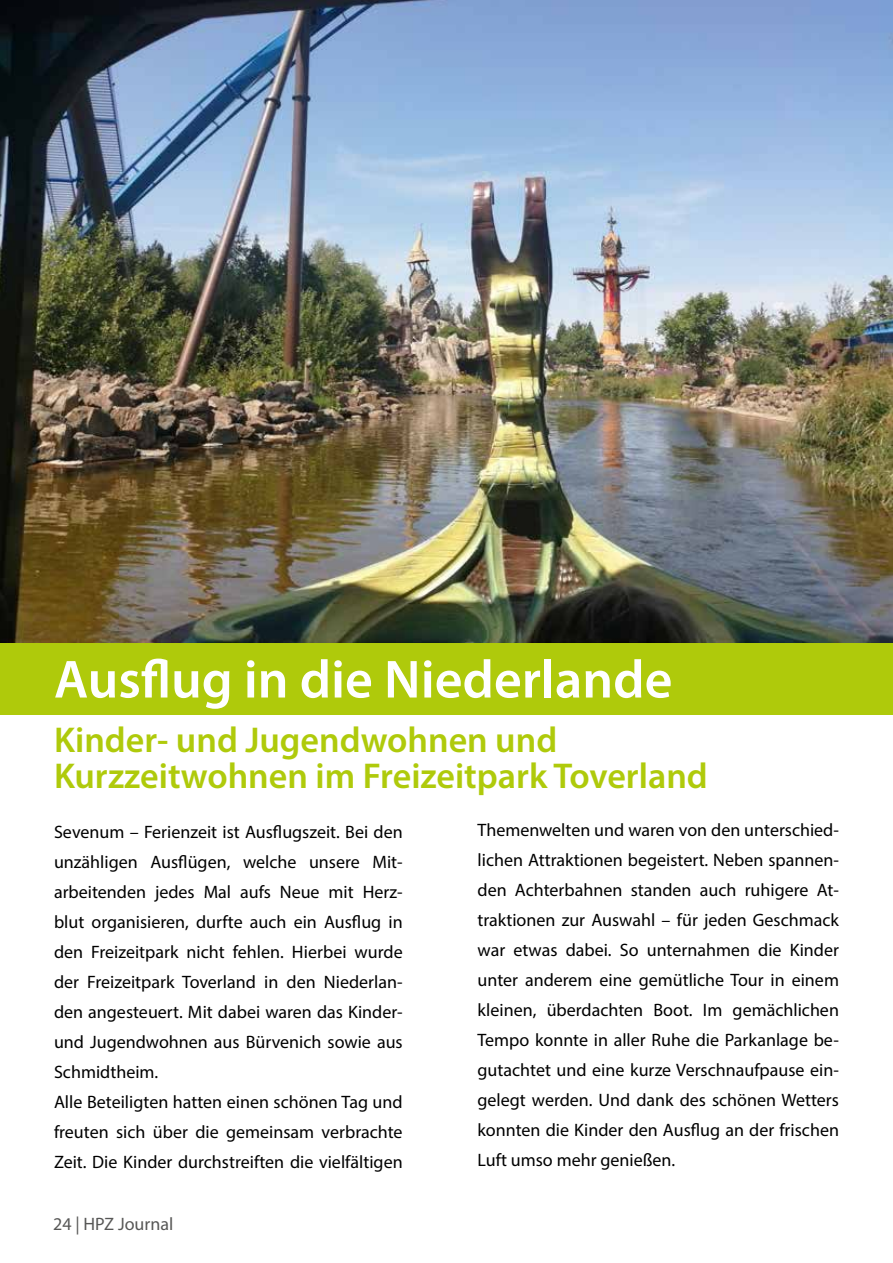
<style>
.page{position:relative;width:893px;height:1263px;background:#fff}
.page>*{position:absolute;margin:0;border:0;box-sizing:border-box;transform-origin:0 0}
.t1{font:600 54px "Myriad Pro";color:#fff}
.t2{font:600 36px/36px "Myriad Pro";color:#afca0b}
.t3{font:18px/30px "Myriad Pro";color:#000}
.t4{font:18px "Myriad Pro";color:#575756}
</style>
<div class="page">
<div style="left:0;top:640px;width:893px;height:74px;background:#afca0b"></div>
<img style="left:0;top:0;width:893px;height:642px">
<h1 class="t1" style="left:54px;top:645px;width:620px">Ausflug in die Niederlande</h1>
<h2 class="t2" style="left:54px;top:720px;width:655px">Kinder- und Jugendwohnen und<br>Kurzzeitwohnen im Freizeitpark Toverland</h2>
<p class="t3" style="left:54px;top:816px;width:350px">Sevenum – Ferienzeit ist Ausflugszeit. Bei den unzähligen Ausflügen, welche unsere Mit&shy;arbeitenden jedes Mal aufs Neue mit Herz&shy;blut organisieren, durfte auch ein Ausflug in den Freizeitpark nicht fehlen. Hierbei wurde der Freizeitpark Toverland in den Niederlan&shy;den angesteuert. Mit dabei waren das Kinder&shy;und Jugendwohnen aus Bürvenich sowie aus Schmidtheim.<br>Alle Beteiligten hatten einen schönen Tag und freuten sich über die gemeinsam verbrachte Zeit. Die Kinder durchstreiften die vielfältigen</p>
<p class="t3" style="left:478px;top:814px;width:363px;text-align:justify">Themenwelten und waren von den unterschied&shy;lichen Attraktionen begeistert. Neben spannen&shy;den Achterbahnen standen auch ruhigere At&shy;traktionen zur Auswahl – für jeden Geschmack war etwas dabei. So unternahmen die Kinder unter anderem eine gemütliche Tour in einem kleinen, überdachten Boot. Im gemächlichen Tempo konnte in aller Ruhe die Parkanlage be&shy;gutachtet und eine kurze Verschnaufpause ein&shy;gelegt werden. Und dank des schönen Wetters konnten die Kinder den Ausflug an der frischen Luft umso mehr genießen.</p>
<p class="t4" style="left:53px;top:1212px;width:122px">24 | HPZ Journal</p>
</div>
